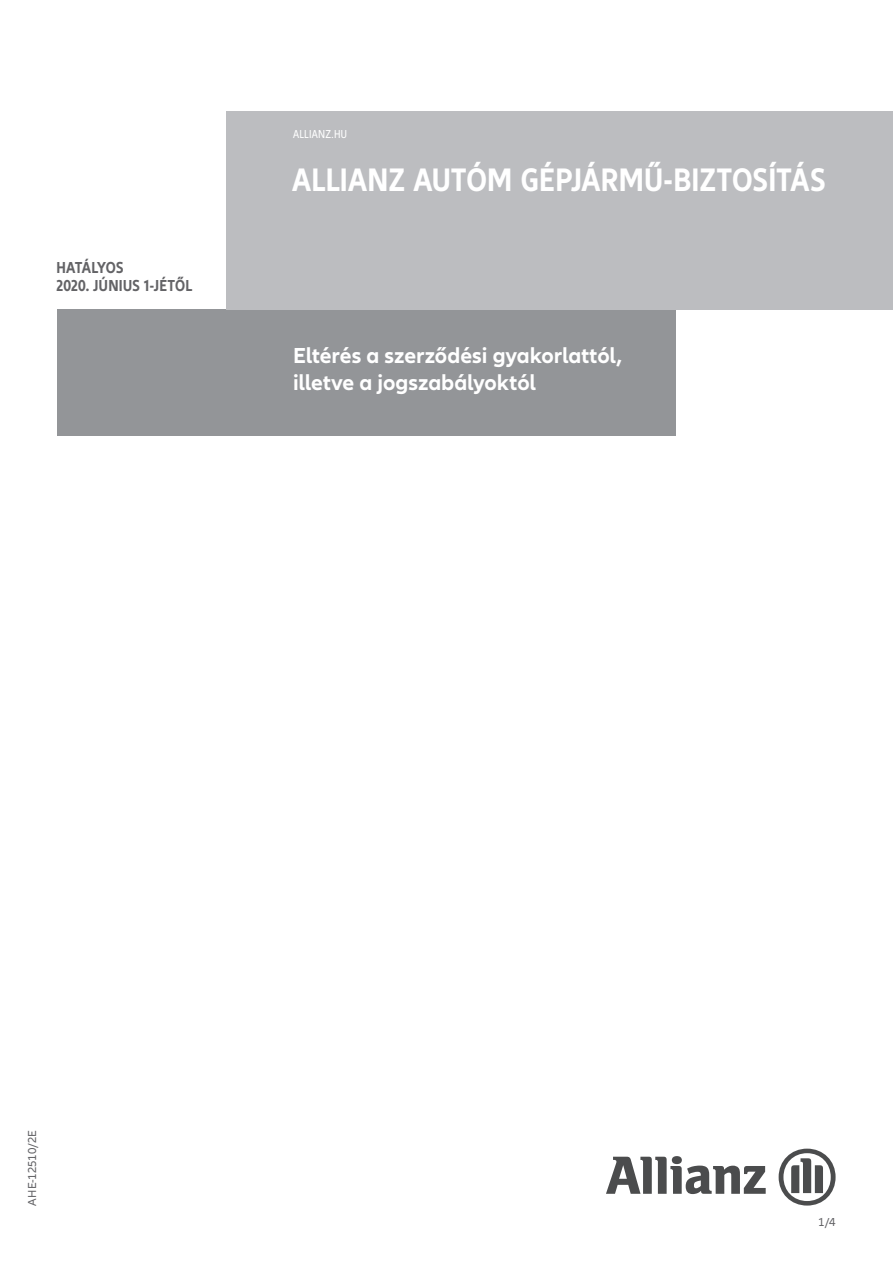
<style>
.page{position:relative;width:893px;height:1263px;background:#fff}
.page>*{position:absolute;margin:0;border:0;box-sizing:border-box;transform-origin:0 0}
.t1{font:700 condensed 33.75px "Allianz Neo";color:#fff}
.t2{font:700 22.5px/27px "Allianz Neo";letter-spacing:-.005em;color:#fff}
.t3{font:700 condensed 16.5px/18px "Allianz Neo";letter-spacing:.015em;color:#636366}
.t4{font:12px "Allianz Neo";letter-spacing:.01em;color:#636366}
.t5{font:condensed 12px "Allianz Neo";letter-spacing:.025em;color:#fff}
</style>
<div class="page">
<div style="left:57px;top:309px;width:619px;height:126px;background:#939598"></div>
<div style="left:227px;top:111px;width:666px;height:198px;background:#bcbdc0"></div>
<svg style="left:606px;top:1156px;width:160px;height:38px"></svg>
<svg style="left:779px;top:1148px;width:57px;height:57px"></svg>
<p class="t3" style="left:56px;top:259px;width:137px">HATÁLYOS<br>2020. JÚNIUS 1-JÉTŐL</p>
<p class="t5" style="left:293px;top:128px;width:56px">ALLIANZ.HU</p>
<h1 class="t1" style="left:292px;top:160px;width:535px">ALLIANZ AUTÓM GÉPJÁRMŰ-BIZTOSÍTÁS</h1>
<p class="t2" style="left:293px;top:343px;width:331px">Eltérés a szerződési gyakorlattól, illetve a jogszabályoktól</p>
<p class="t4" style="left:25px;top:1205px;width:77px;rotate:-90deg">AHE-12510/2E</p>
<p class="t4" style="left:818px;top:1215px;width:19px">1/4</p>
</div>
